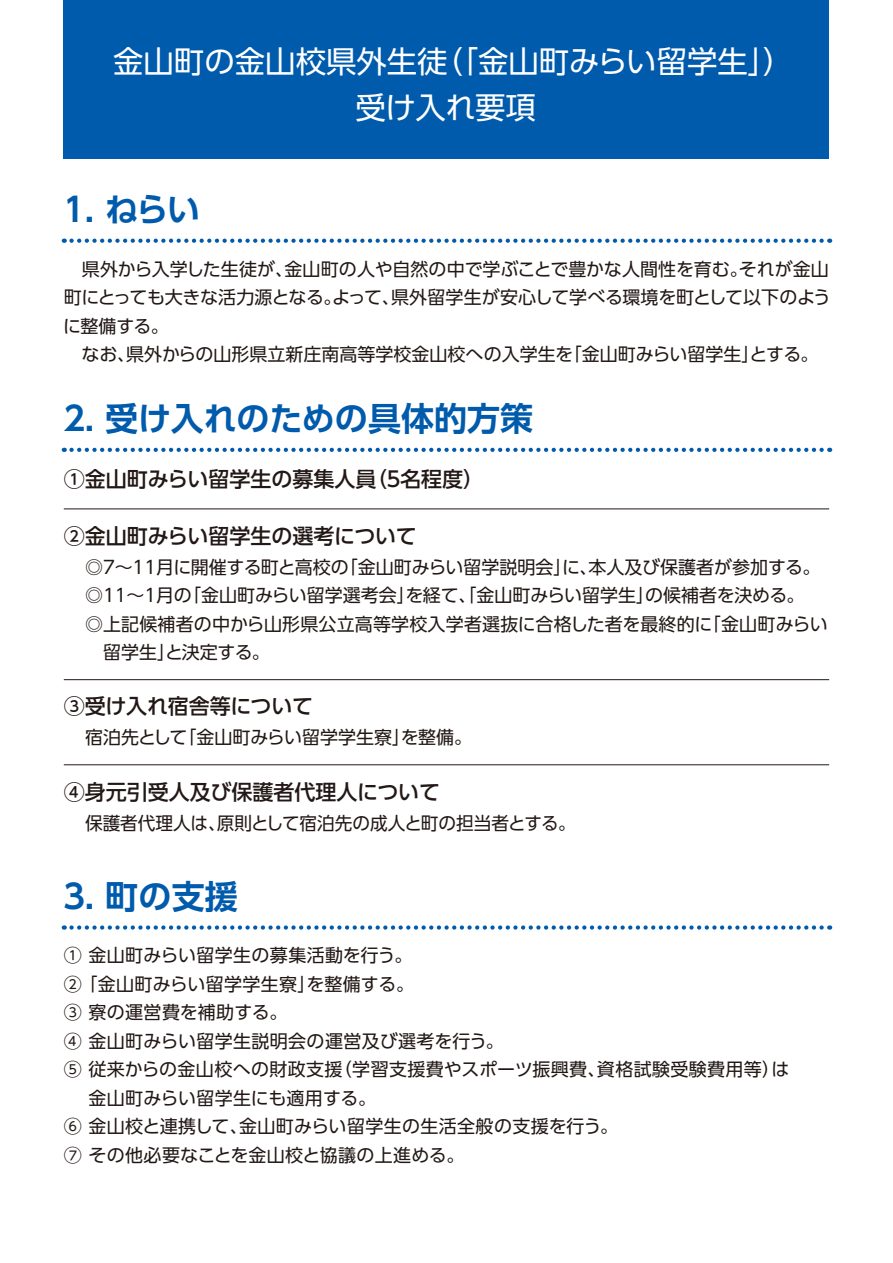
<style>
.page{position:relative;width:893px;height:1263px;background:#fff}
.page>*{position:absolute;margin:0;border:0;box-sizing:border-box;transform-origin:0 0}
.t1{font:700 33px "UD Shin Go Pro De";color:#005bac}
.t2{font:30.45px/45.5px "UD Shin Go Pro";color:#fff;text-align:center}
.t3{font:500 21px "UD Shin Go Pro";color:#221815}
.t4{font:18px/28.5px "UD Shin Go Pro";color:#221815}
.t5{font:18px/28.5px "UD Shin Go Pro";letter-spacing:.02em;color:#221815}
</style>
<div class="page">
<div style="left:64px;top:0;width:765px;height:158px;background:#005bac"></div>
<svg style="left:64px;top:925px;width:758px;height:5px"></svg>
<svg style="left:64px;top:448px;width:758px;height:4px"></svg>
<hr style="left:64px;top:509px;width:765px;height:1px;background:#221815">
<hr style="left:64px;top:679px;width:765px;height:1px;background:#221815">
<hr style="left:64px;top:764px;width:765px;height:1px;background:#221815">
<svg style="left:64px;top:239px;width:758px;height:4px"></svg>
<h2 class="t2" style="left:113px;top:38px;width:682px">金山町の金山校県外生徒（「金山町みらい留学生」）受け入れ要項</h2>
<h1 class="t1" style="left:58px;top:183px;width:144px">１. ねらい</h1>
<p class="t4" style="left:63px;top:254px;width:769px">　県外から入学した生徒が、金山町の人や自然の中で学ぶことで豊かな人間性を育む。それが金山町にとっても大きな活力源となる。よって、県外留学生が安心して学べる環境を町として以下のように整備する。<br>　なお、県外からの山形県立新庄南高等学校金山校への入学生を「金山町みらい留学生」とする。</p>
<h1 class="t1" style="left:58px;top:392px;width:477px">２. 受け入れのための具体的方策</h1>
<p class="t3" style="left:64px;top:462px;width:422px">①金山町みらい留学生の募集人員（５名程度）</p>
<p class="t3" style="left:64px;top:519px;width:355px">②金山町みらい留学生の選考について</p>
<p class="t4" style="left:85px;top:552px;width:744px">◎7～11月に開催する町と高校の「金山町みらい留学説明会」に、本人及び保護者が参加する。◎11～1月の「金山町みらい留学選考会」を経て、「金山町みらい留学生」の候補者を決める。<br>◎上記候補者の中から山形県公立高等学校入学者選抜に合格した者を最終的に「金山町みらい　留学生」と決定する。</p>
<p class="t3" style="left:64px;top:689px;width:251px">③受け入れ宿舎等について</p>
<p class="t4" style="left:85px;top:723px;width:389px">宿泊先として「金山町みらい留学学生寮」を整備。</p>
<p class="t3" style="left:64px;top:775px;width:378px">④身元引受人及び保護者代理人について</p>
<p class="t4" style="left:85px;top:808px;width:492px">保護者代理人は、原則として宿泊先の成人と町の担当者とする。</p>
<h1 class="t1" style="left:58px;top:869px;width:181px">３. 町の支援</h1>
<p class="t5" style="left:64px;top:941px;width:727px">① 金山町みらい留学生の募集活動を行う。<br>② 「金山町みらい留学学生寮」を整備する。<br>③ 寮の運営費を補助する。<br>④ 金山町みらい留学生説明会の運営及び選考を行う。<br>⑤ 従来からの金山校への財政支援（学習支援費やスポーツ振興費、資格試験受験費用等）は　 金山町みらい留学生にも適用する。<br>⑥ 金山校と連携して、金山町みらい留学生の生活全般の支援を行う。<br>⑦ その他必要なことを金山校と協議の上進める。</p>
</div>
